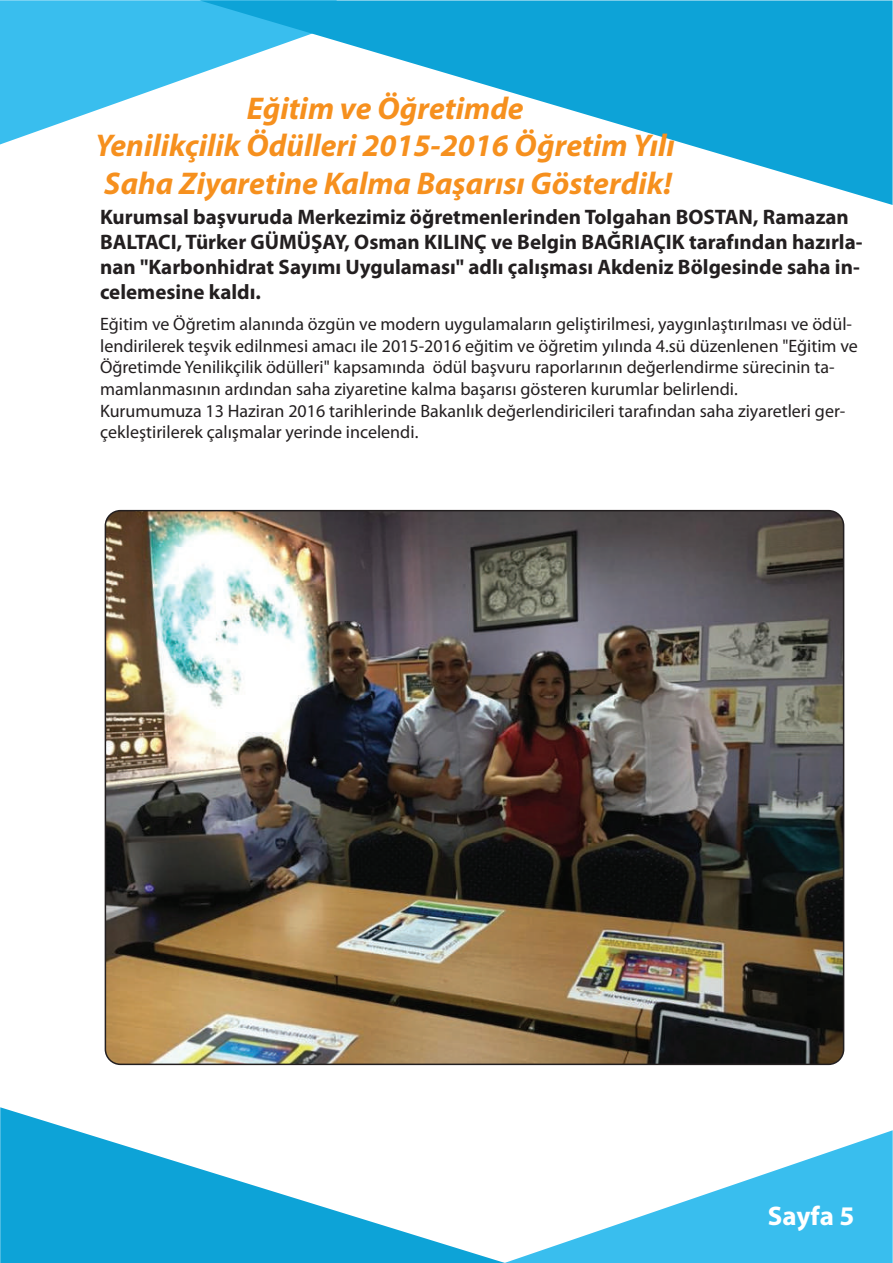
<style>
.page{position:relative;width:893px;height:1263px;background:#fff}
.page>*{position:absolute;margin:0;border:0;box-sizing:border-box;transform-origin:0 0}
.t1{font:italic 700 31.5px/37.8px "Myriad Pro";color:#f6901e;text-align:center}
.t2{font:700 27px "Myriad Pro";color:#fff}
.t3{font:700 21px/25.2px "Myriad Pro";color:#231f20}
.t4{font:18px/21.6px "Myriad Pro";color:#231f20}
</style>
<div class="page">
<img style="left:0;top:0;width:200px;height:144px">
<img style="left:200px;top:0;width:693px;height:205px">
<img style="left:505px;top:1130px;width:388px;height:133px">
<img style="left:0;top:1107px;width:505px;height:156px">
<img style="left:105px;top:511px;width:739px;height:553px">
<h1 class="t1" style="left:95px;top:88px;width:581px">Eğitim ve Öğretimde<br>Yenilikçilik Ödülleri 2015-2016 Öğretim Yılı<br>Saha Ziyaretine Kalma Başarısı Gösterdik!</h1>
<p class="t3" style="left:100px;top:203px;width:764px">Kurumsal başvuruda Merkezimiz öğretmenlerinden Tolgahan BOSTAN, Ramazan BALTACI, Türker GÜMÜŞAY, Osman KILINÇ ve Belgin BAĞRIAÇIK tarafından hazırla&shy;nan "Karbonhidrat Sayımı Uygulaması" adlı çalışması Akdeniz Bölgesinde saha in&shy;celemesine kaldı.</p>
<p class="t4" style="left:100px;top:313px;width:759px">Eğitim ve Öğretim alanında özgün ve modern uygulamaların geliştirilmesi, yaygınlaştırılması ve ödül&shy;lendirilerek teşvik edilnmesi amacı ile 2015-2016 eğitim ve öğretim yılında 4.sü düzenlenen "Eğitim ve Öğretimde Yenilikçilik ödülleri" kapsamında ödül başvuru raporlarının değerlendirme sürecinin ta&shy;mamlanmasının ardından saha ziyaretine kalma başarısı gösteren kurumlar belirlendi.<br>Kurumumuza 13 Haziran 2016 tarihlerinde Bakanlık değerlendiricileri tarafından saha ziyaretleri ger&shy;çekleştirilerek çalışmalar yerinde incelendi.</p>
<h2 class="t2" style="left:768px;top:1198px;width:88px">Sayfa 5</h2>
</div>
